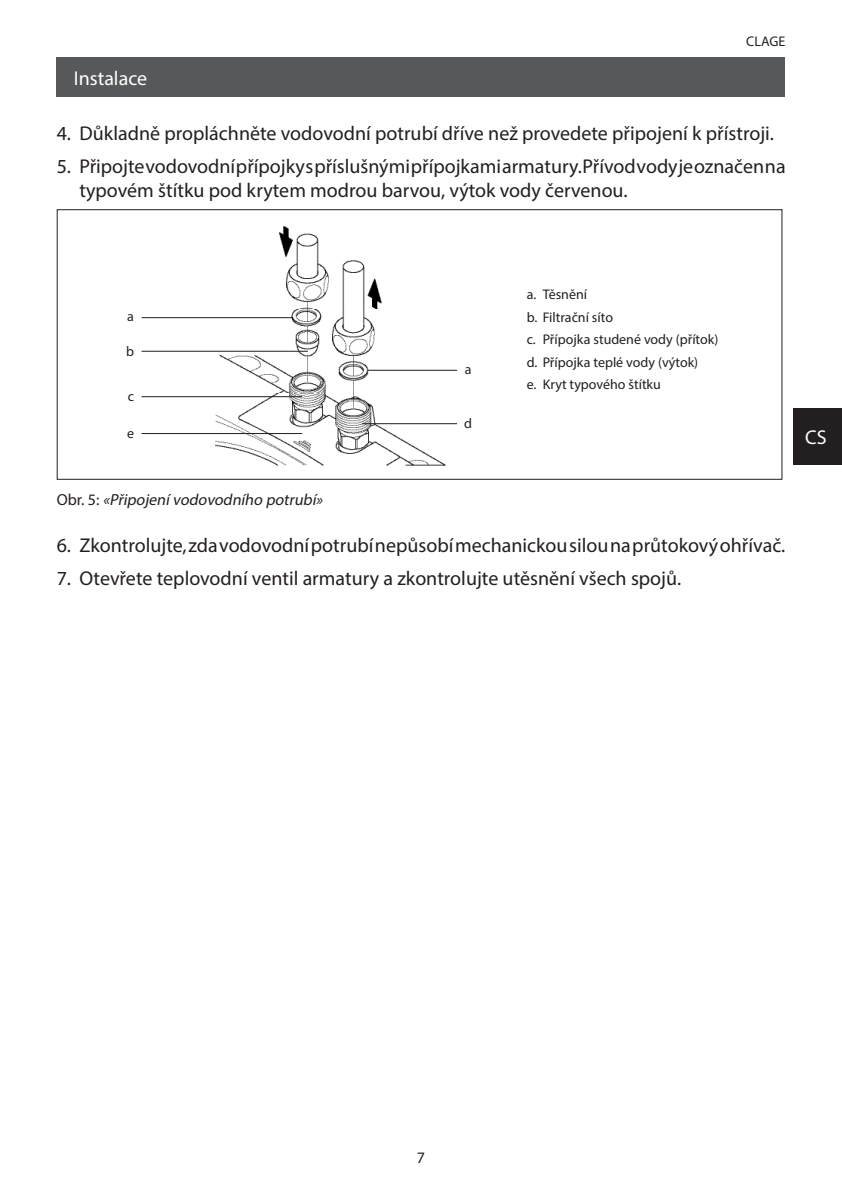
<style>
.page{position:relative;width:842px;height:1191px;background:#fff}
.page>*{position:absolute;margin:0;border:0;box-sizing:border-box;transform-origin:0 0}
.t1{font:20px/24px "Myriad Pro";color:#231f20}
.Kapitelformat_Lebend{font:20px "Myriad Pro";color:#fff}
.t2{font:italic 16px "Myriad Pro";color:#231f20}
.t3{font:16px "Myriad Pro";color:#231f20}
.t4{font:14px/22.4px "Myriad Pro";color:#231f20}
.s1{font-style:normal}
</style>
<div class="page">
<div style="left:794px;top:408px;width:48px;height:57px;background:#231f20"></div>
<div style="left:57px;top:57px;width:728px;height:39px;background:#57585a"></div>
<div style="left:57px;top:209px;width:725px;height:271px;border:1px solid #231f20"></div>
<img style="left:216px;top:227px;width:229px;height:238px">
<hr style="left:362px;top:423px;width:95px;height:1px;background:#231f20">
<hr style="left:367px;top:370px;width:90px;height:1px;background:#231f20">
<hr style="left:142px;top:317px;width:151px;height:1px;background:#231f20">
<hr style="left:142px;top:351px;width:166px;height:1px;background:#231f20">
<hr style="left:142px;top:396px;width:160px;height:1px;background:#231f20">
<hr style="left:142px;top:433px;width:160px;height:1px;background:#231f20">
<p class="Kapitelformat_Lebend" style="left:74px;top:66px;width:75px">Instalace</p>
<p class="t4" style="left:746px;top:30px;width:41px">CLAGE</p>
<p class="t1" style="left:57px;top:121px;width:719px">4. Důkladně propláchněte vodovodní potrubí dříve než provedete připojení k přístroji.</p>
<p class="t1" style="left:79px;top:154px;width:708px;text-indent:-23px">5. Připojte vodovodní přípojky s příslušnými přípojkami armatury. Přívod vody je označen na typovém štítku pod krytem modrou barvou, výtok vody červenou.</p>
<p class="t4" style="left:127px;top:305px;width:8px">a</p>
<p class="t4" style="left:126px;top:340px;width:9px">b</p>
<p class="t4" style="left:128px;top:385px;width:8px">c</p>
<p class="t4" style="left:127px;top:421px;width:9px">e</p>
<p class="t4" style="left:465px;top:358px;width:8px">a</p>
<p class="t4" style="left:464px;top:412px;width:9px">d</p>
<p class="t4" style="left:527px;top:283px;width:193px">a. Těsnění<br>b. Filtrační síto<br>c. Přípojka studené vody (přítok) d. Přípojka teplé vody (výtok)<br>e. Kryt typového štítku</p>
<p class="t2" style="left:57px;top:490px;width:271px"><span class="s1">O b r. 5 :</span> «Připojenívodovodního potrubí»</p>
<p class="t1" style="left:57px;top:533px;width:730px">6. Zkontrolujte, zda vodovodní potrubí nepůsobí mechanickou silou na průtokový ohřívač.</p>
<p class="t1" style="left:57px;top:565px;width:626px">7. Otevřete teplovodní ventil armatury a zkontrolujte utěsnění všech spojů.</p>
<p class="Kapitelformat_Lebend" style="left:805px;top:424px;width:23px">CS</p>
<p class="t3" style="left:417px;top:1147px;width:10px">7</p>
</div>
